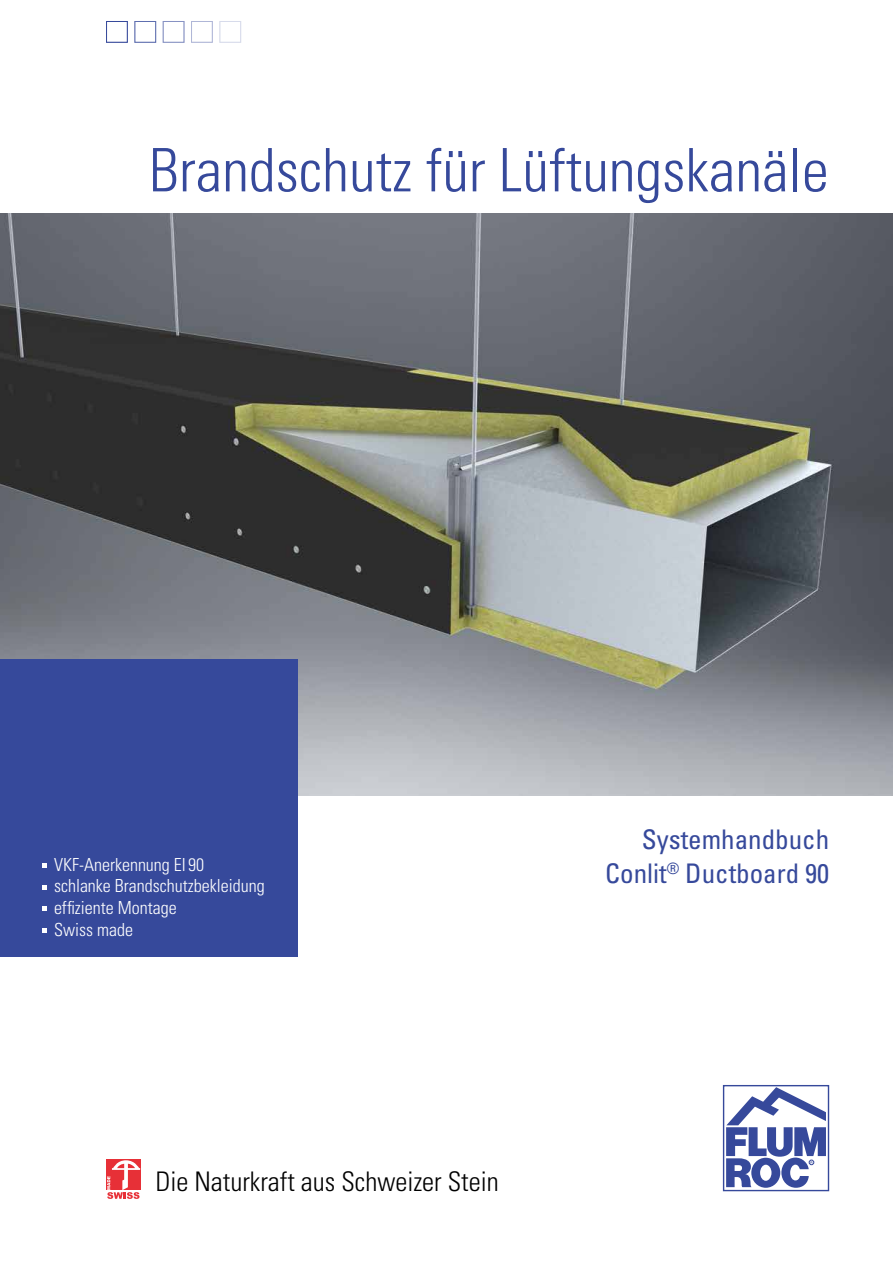
<style>
.page{position:relative;width:893px;height:1263px;background:#fff}
.page>*{position:absolute;margin:0;border:0;box-sizing:border-box;transform-origin:0 0}
.t1{font:300 condensed 60px "Univers LT Std";color:#36499b}
.t2{font:condensed 27px/34.5px "Univers LT Std";color:#36499b;text-align:right}
.t3{font:300 condensed 27px "Univers LT Std";color:#000}
.t4{font:300 condensed 18px/21.6px "Univers LT Std";color:#fff}
</style>
<div class="page">
<div style="left:723px;top:1085px;width:106px;height:106px;border:1px solid #36499b"></div>
<svg style="left:726px;top:1087px;width:100px;height:101px"></svg>
<div style="left:106px;top:1159px;width:34px;height:31px;background:#e73037"></div>
<svg style="left:107px;top:1160px;width:33px;height:39px"></svg>
<div style="left:220px;top:21px;width:21px;height:22px;border:1px solid #d7dbeb"></div>
<div style="left:191px;top:21px;width:22px;height:22px;border:1px solid #afb6d7"></div>
<div style="left:163px;top:21px;width:21px;height:22px;border:1px solid #8792c3"></div>
<div style="left:135px;top:21px;width:21px;height:22px;border:1px solid #5e6eaf"></div>
<div style="left:106px;top:21px;width:22px;height:22px;border:1px solid #36499b"></div>
<img style="left:0;top:213px;width:893px;height:582px">
<div style="left:0;top:659px;width:298px;height:298px;background:#36499b"></div>
<svg style="left:43px;top:863px;width:4px;height:5px"></svg>
<svg style="left:43px;top:885px;width:4px;height:4px"></svg>
<svg style="left:43px;top:906px;width:4px;height:5px"></svg>
<svg style="left:43px;top:928px;width:4px;height:4px"></svg>
<h1 class="t1" style="left:149px;top:134px;width:681px">Brandschutz für Lüftungskanäle</h1>
<p class="t4" style="left:54px;top:854px;width:212px">VKF-Anerkennung EI 90 schlanke Brandschutzbekleidung effiziente Montage<br>Swiss made</p>
<h2 class="t3" style="left:155px;top:1165px;width:345px">Die Naturkraft aus Schweizer Stein</h2>
<h2 class="t2" style="left:605px;top:821px;width:225px">Systemhandbuch<br>Conlit<sup>®</sup> Ductboard 90</h2>
</div>
